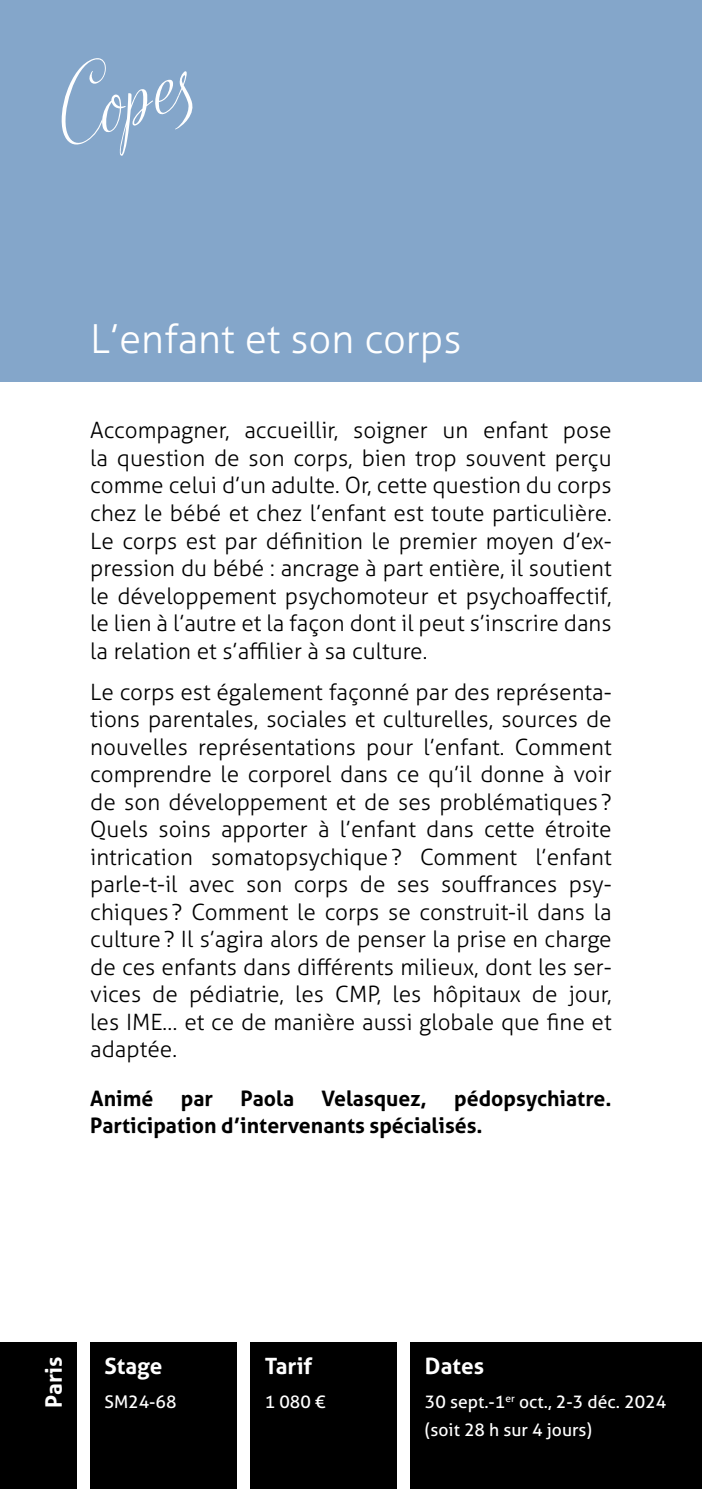
<style>
.page{position:relative;width:702px;height:1489px;background:#fff}
.page>*{position:absolute;margin:0;border:0;box-sizing:border-box;transform-origin:0 0}
.t1{font:300 40px "Aller";color:#fff}
.t2{font:300 22.5px/27.5px "Aller";color:#000;text-align:justify}
.t3{font:700 22.5px "Aller";color:#fff}
.t4{font:700 21.25px/27.5px "Aller";color:#000}
.t5{font:17.5px/27.5px "Aller";color:#fff}
</style>
<div class="page">
<div style="left:0;top:0;width:702px;height:381px;background:#84a6ca"></div>
<svg style="left:61px;top:58px;width:132px;height:98px"></svg>
<div style="left:0;top:1342px;width:76px;height:146px;background:#000"></div>
<div style="left:90px;top:1342px;width:146px;height:146px;background:#000"></div>
<div style="left:250px;top:1342px;width:146px;height:146px;background:#000"></div>
<div style="left:411px;top:1342px;width:291px;height:146px;background:#000"></div>
<h1 class="t1" style="left:90px;top:315px;width:373px">L’enfant et son corps</h1>
<p class="t2" style="left:90px;top:417px;width:523px">Accompagner, accueillir, soigner un enfant pose la question de son corps, bien trop souvent perçu comme celui d’un adulte. Or, cette question du corps chez le bébé et chez l’enfant est toute particulière.<br>Le corps est par définition le premier moyen d’ex&shy;pression du bébé : ancrage à part entière, il soutient le développement psychomoteur et psychoaffectif, le lien à l’autre et la façon dont il peut s’inscrire dans la relation et s’affilier à sa culture.</p>
<p class="t2" style="left:90px;top:678px;width:523px">Le corps est également façonné par des représenta&shy;tions parentales, sociales et culturelles, sources de nouvelles représentations pour l’enfant. Comment comprendre le corporel dans ce qu’il donne à voir de son développement et de ses problématiques ?<br>Quels soins apporter à l’enfant dans cette étroite intrication somatopsychique? Comment l’enfant parle-t-il avec son corps de ses souffrances psy&shy;chiques ? Comment le corps se construit-il dans la culture? Il s’agira alors de penser la prise en charge de ces enfants dans différents milieux, dont les ser&shy;vices de pédiatrie, les CMP, les hôpitaux de jour, les IME… et ce de manière aussi globale que fine et adaptée.</p>
<p class="t4" style="left:90px;top:1084px;width:65px">Animé</p>
<p class="t4" style="left:181px;top:1084px;width:34px">par</p>
<p class="t4" style="left:240px;top:1084px;width:55px">Paola</p>
<p class="t4" style="left:321px;top:1084px;width:107px">Velasquez,</p>
<p class="t4" style="left:90px;top:1084px;width:523px;text-indent:364px">pédopsychiatre.<br>Participation d’intervenants spécialisés.</p>
<p class="t3" style="left:40px;top:1407px;width:52px;rotate:-90deg">Paris</p>
<p class="t3" style="left:104px;top:1351px;width:59px">Stage</p>
<p class="t5" style="left:104px;top:1388px;width:74px">SM24-68</p>
<p class="t3" style="left:265px;top:1351px;width:49px">Tarif</p>
<p class="t5" style="left:265px;top:1388px;width:62px">1 080 €</p>
<p class="t3" style="left:425px;top:1351px;width:61px">Dates</p>
<p class="t5" style="left:425px;top:1388px;width:243px">30 sept.‑1<sup>er</sup> oct., 2‑3 déc. 2024 (soit 28 h sur 4 jours)</p>
</div>
